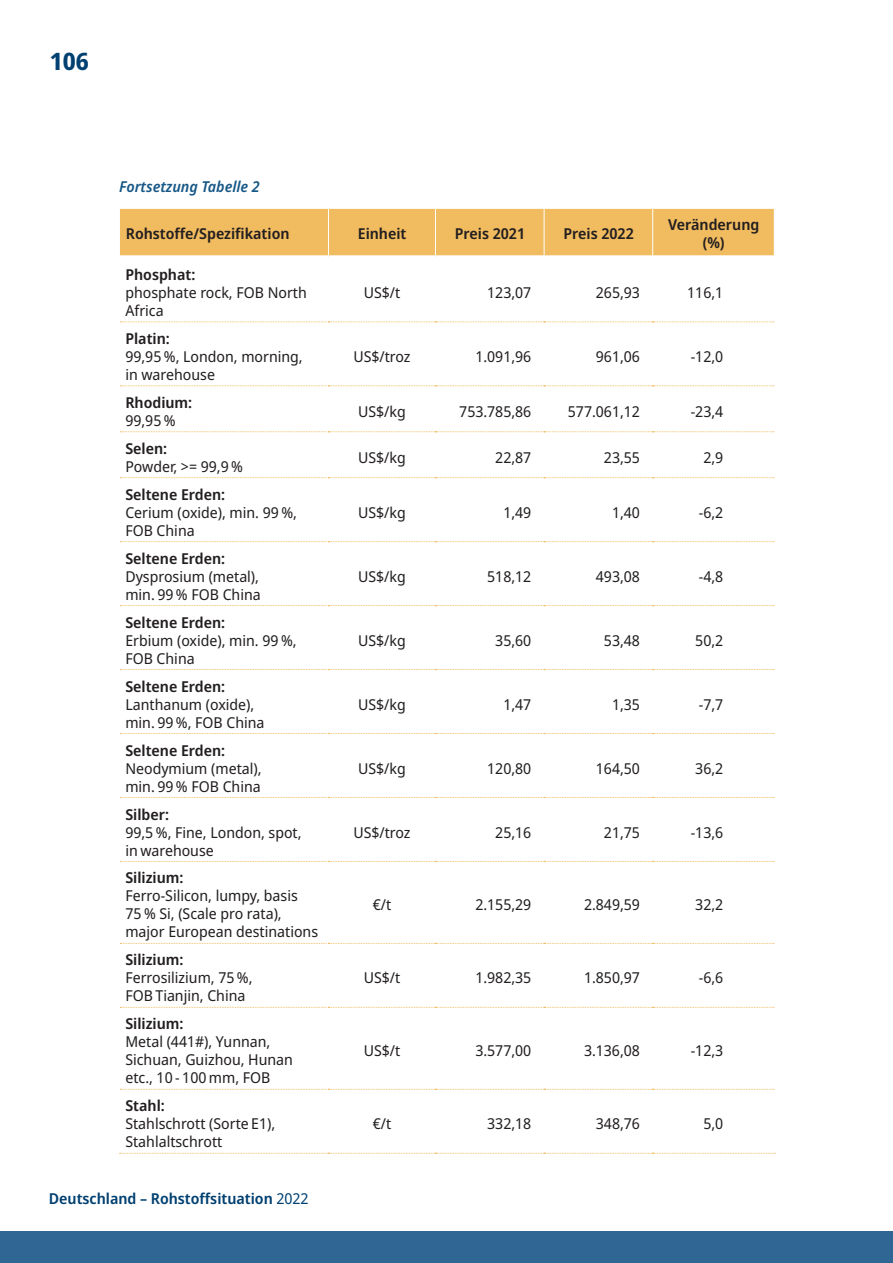
<style>
.page{position:relative;width:893px;height:1263px;background:#fff}
.page>*{position:absolute;margin:0;border:0;box-sizing:border-box;transform-origin:0 0}
.t1{font:700 24px "Noto Sans Display";color:#004071}
.Tab_Body_li{font:15px/18px "Noto Sans Display";color:#231f20}
.Tab_Body_re{font:15px "Noto Sans Display";color:#231f20}
.Tab_Body_li-2{font:600 15px "Noto Sans Display";color:#231f20}
.Tab_Body_zetriert{font:15px "Noto Sans Display";color:#231f20}
.Tab_Kopfzeile{font:600 15px/18px "Noto Sans Display";color:#231f20;text-align:center}
.t2{font:600 15px "Noto Sans Display";color:#004071}
.t3{font:italic 600 15px "Noto Sans Display";color:#175887}
.s1{font-weight:600}
.s2{font-weight:400}
</style>
<div class="page">
<div style="left:0;top:1231px;width:893px;height:32px;background:#2f6693"></div>
<div style="left:120px;top:209px;width:654px;height:46px;background:#f1bb5f"></div>
<hr style="left:328px;top:209px;width:1px;height:46px;background:#fff">
<hr style="left:435px;top:209px;width:1px;height:46px;background:#fff">
<hr style="left:544px;top:209px;width:1px;height:46px;background:#fff">
<hr style="left:652px;top:209px;width:1px;height:46px;background:#fff">
<svg style="left:120px;top:321px;width:654px;height:1px"></svg>
<svg style="left:120px;top:385px;width:654px;height:1px"></svg>
<svg style="left:120px;top:431px;width:654px;height:1px"></svg>
<svg style="left:120px;top:477px;width:654px;height:1px"></svg>
<svg style="left:120px;top:541px;width:654px;height:1px"></svg>
<svg style="left:120px;top:605px;width:654px;height:1px"></svg>
<svg style="left:120px;top:669px;width:654px;height:1px"></svg>
<svg style="left:120px;top:733px;width:654px;height:1px"></svg>
<svg style="left:120px;top:797px;width:654px;height:1px"></svg>
<svg style="left:120px;top:861px;width:654px;height:1px"></svg>
<svg style="left:120px;top:943px;width:654px;height:1px"></svg>
<svg style="left:120px;top:1007px;width:654px;height:1px"></svg>
<svg style="left:120px;top:1089px;width:654px;height:1px"></svg>
<svg style="left:119px;top:1153px;width:656px;height:1px"></svg>
<h1 class="t1" style="left:50px;top:44px;width:41px">106</h1>
<p class="t3" style="left:119px;top:175px;width:142px">Fortsetzung Tabelle 2</p>
<p class="Tab_Kopfzeile" style="left:126px;top:225px;width:165px">Rohstoffe/Spezifikation</p>
<p class="Tab_Kopfzeile" style="left:358px;top:225px;width:50px">Einheit</p>
<p class="Tab_Kopfzeile" style="left:455px;top:225px;width:72px">Preis 2021</p>
<p class="Tab_Kopfzeile" style="left:563px;top:225px;width:72px">Preis 2022</p>
<p class="Tab_Kopfzeile" style="left:668px;top:216px;width:93px">Veränderung (%)</p>
<p class="Tab_Body_li-2" style="left:125px;top:264px;width:71px">Phosphat:</p>
<p class="Tab_Body_li" style="left:125px;top:284px;width:183px">phosphate rock, FOB North<br>Africa</p>
<p class="Tab_Body_zetriert" style="left:364px;top:282px;width:38px">US$/t</p>
<p class="Tab_Body_re" style="left:487px;top:282px;width:46px">123,07</p>
<p class="Tab_Body_re" style="left:596px;top:282px;width:46px">265,93</p>
<p class="Tab_Body_re" style="left:687px;top:282px;width:38px">116,1</p>
<p class="Tab_Body_li-2" style="left:125px;top:328px;width:46px">Platin:</p>
<p class="Tab_Body_li" style="left:125px;top:348px;width:179px">99,95 %, London, morning, in warehouse</p>
<p class="Tab_Body_zetriert" style="left:353px;top:346px;width:59px">US$/troz</p>
<p class="Tab_Body_re" style="left:475px;top:346px;width:57px">1.091,96</p>
<p class="Tab_Body_re" style="left:596px;top:346px;width:46px">961,06</p>
<p class="Tab_Body_re" style="left:691px;top:346px;width:34px">-12,0</p>
<p class="Tab_Body_li-2" style="left:125px;top:392px;width:68px">Rhodium:</p>
<p class="Tab_Body_li" style="left:125px;top:412px;width:52px">99,95 %</p>
<p class="Tab_Body_zetriert" style="left:358px;top:401px;width:49px">US$/kg</p>
<p class="Tab_Body_re" style="left:459px;top:401px;width:74px">753.785,86</p>
<p class="Tab_Body_re" style="left:568px;top:401px;width:74px">577.061,12</p>
<p class="Tab_Body_re" style="left:691px;top:401px;width:34px">-23,4</p>
<p class="Tab_Body_li-2" style="left:125px;top:438px;width:43px">Selen:</p>
<p class="Tab_Body_li" style="left:125px;top:458px;width:119px">Powder, &gt;= 99,9 %</p>
<p class="Tab_Body_zetriert" style="left:358px;top:447px;width:49px">US$/kg</p>
<p class="Tab_Body_re" style="left:495px;top:447px;width:38px">22,87</p>
<p class="Tab_Body_re" style="left:604px;top:447px;width:38px">23,55</p>
<p class="Tab_Body_re" style="left:703px;top:447px;width:21px">2,9</p>
<p class="Tab_Body_li-2" style="left:125px;top:484px;width:101px">Seltene Erden:</p>
<p class="Tab_Body_li" style="left:125px;top:504px;width:173px">Cerium (oxide), min. 99 %,<br>FOB China</p>
<p class="Tab_Body_zetriert" style="left:358px;top:502px;width:49px">US$/kg</p>
<p class="Tab_Body_re" style="left:503px;top:502px;width:29px">1,49</p>
<p class="Tab_Body_re" style="left:612px;top:502px;width:29px">1,40</p>
<p class="Tab_Body_re" style="left:699px;top:502px;width:26px">-6,2</p>
<p class="Tab_Body_li-2" style="left:125px;top:548px;width:101px">Seltene Erden:</p>
<p class="Tab_Body_li" style="left:125px;top:567px;width:137px">Dysprosium (metal), min. 99 % FOB China</p>
<p class="Tab_Body_zetriert" style="left:358px;top:566px;width:49px">US$/kg</p>
<p class="Tab_Body_re" style="left:487px;top:566px;width:46px">518,12</p>
<p class="Tab_Body_re" style="left:596px;top:566px;width:46px">493,08</p>
<p class="Tab_Body_re" style="left:699px;top:566px;width:26px">-4,8</p>
<p class="Tab_Body_li-2" style="left:125px;top:611px;width:101px">Seltene Erden:</p>
<p class="Tab_Body_li" style="left:125px;top:631px;width:173px">Erbium (oxide), min. 99 %,<br>FOB China</p>
<p class="Tab_Body_zetriert" style="left:358px;top:629px;width:49px">US$/kg</p>
<p class="Tab_Body_re" style="left:495px;top:629px;width:38px">35,60</p>
<p class="Tab_Body_re" style="left:604px;top:629px;width:38px">53,48</p>
<p class="Tab_Body_re" style="left:695px;top:629px;width:29px">50,2</p>
<p class="Tab_Body_li-2" style="left:125px;top:675px;width:101px">Seltene Erden:</p>
<p class="Tab_Body_li" style="left:125px;top:695px;width:141px">Lanthanum (oxide), min. 99 %, FOB China</p>
<p class="Tab_Body_zetriert" style="left:358px;top:693px;width:49px">US$/kg</p>
<p class="Tab_Body_re" style="left:503px;top:693px;width:29px">1,47</p>
<p class="Tab_Body_re" style="left:612px;top:693px;width:29px">1,35</p>
<p class="Tab_Body_re" style="left:699px;top:693px;width:26px">-7,7</p>
<p class="Tab_Body_li-2" style="left:125px;top:739px;width:101px">Seltene Erden:</p>
<p class="Tab_Body_li" style="left:125px;top:759px;width:138px">Neodymium (metal), min. 99 % FOB China</p>
<p class="Tab_Body_zetriert" style="left:358px;top:757px;width:49px">US$/kg</p>
<p class="Tab_Body_re" style="left:487px;top:757px;width:46px">120,80</p>
<p class="Tab_Body_re" style="left:596px;top:757px;width:46px">164,50</p>
<p class="Tab_Body_re" style="left:695px;top:757px;width:29px">36,2</p>
<p class="Tab_Body_li-2" style="left:125px;top:803px;width:45px">Silber:</p>
<p class="Tab_Body_li" style="left:125px;top:823px;width:178px">99,5 %, Fine, London, spot, in warehouse</p>
<p class="Tab_Body_zetriert" style="left:353px;top:821px;width:59px">US$/troz</p>
<p class="Tab_Body_re" style="left:495px;top:821px;width:38px">25,16</p>
<p class="Tab_Body_re" style="left:604px;top:821px;width:38px">21,75</p>
<p class="Tab_Body_re" style="left:691px;top:821px;width:34px">-13,6</p>
<p class="Tab_Body_li-2" style="left:125px;top:867px;width:60px">Silizium:</p>
<p class="Tab_Body_li" style="left:125px;top:887px;width:194px">Ferro-Silicon, lumpy, basis<br>75 % Si, (Scale pro rata), major European destinations</p>
<p class="Tab_Body_zetriert" style="left:373px;top:894px;width:20px">€/t</p>
<p class="Tab_Body_re" style="left:475px;top:894px;width:57px">2.155,29</p>
<p class="Tab_Body_re" style="left:584px;top:894px;width:57px">2.849,59</p>
<p class="Tab_Body_re" style="left:695px;top:894px;width:29px">32,2</p>
<p class="Tab_Body_li-2" style="left:125px;top:949px;width:60px">Silizium:</p>
<p class="Tab_Body_li" style="left:125px;top:969px;width:129px">Ferrosilizium, 75 %,<br>FOB Tianjin, China</p>
<p class="Tab_Body_zetriert" style="left:364px;top:967px;width:38px">US$/t</p>
<p class="Tab_Body_re" style="left:475px;top:967px;width:57px">1.982,35</p>
<p class="Tab_Body_re" style="left:584px;top:967px;width:57px">1.850,97</p>
<p class="Tab_Body_re" style="left:699px;top:967px;width:26px">-6,6</p>
<p class="Tab_Body_li-2" style="left:125px;top:1013px;width:60px">Silizium:</p>
<p class="Tab_Body_li" style="left:125px;top:1033px;width:169px">Metal (441#), Yunnan,<br>Sichuan, Guizhou, Hunan etc., 10 - 100 mm, FOB</p>
<p class="Tab_Body_zetriert" style="left:364px;top:1040px;width:38px">US$/t</p>
<p class="Tab_Body_re" style="left:475px;top:1040px;width:57px">3.577,00</p>
<p class="Tab_Body_re" style="left:584px;top:1040px;width:57px">3.136,08</p>
<p class="Tab_Body_re" style="left:691px;top:1040px;width:34px">-12,3</p>
<p class="Tab_Body_li" style="left:125px;top:1097px;width:151px"><span class="s1">Stahl:<br></span>Stahlschrott (Sorte E1),<br>Stahlaltschrott</p>
<p class="Tab_Body_zetriert" style="left:373px;top:1113px;width:20px">€/t</p>
<p class="Tab_Body_re" style="left:487px;top:1113px;width:46px">332,18</p>
<p class="Tab_Body_re" style="left:596px;top:1113px;width:46px">348,76</p>
<p class="Tab_Body_re" style="left:703px;top:1113px;width:21px">5,0</p>
<p class="t2" style="left:49px;top:1188px;width:261px">Deutschland – Rohstoffsituation <span class="s2">2022</span></p>
</div>
